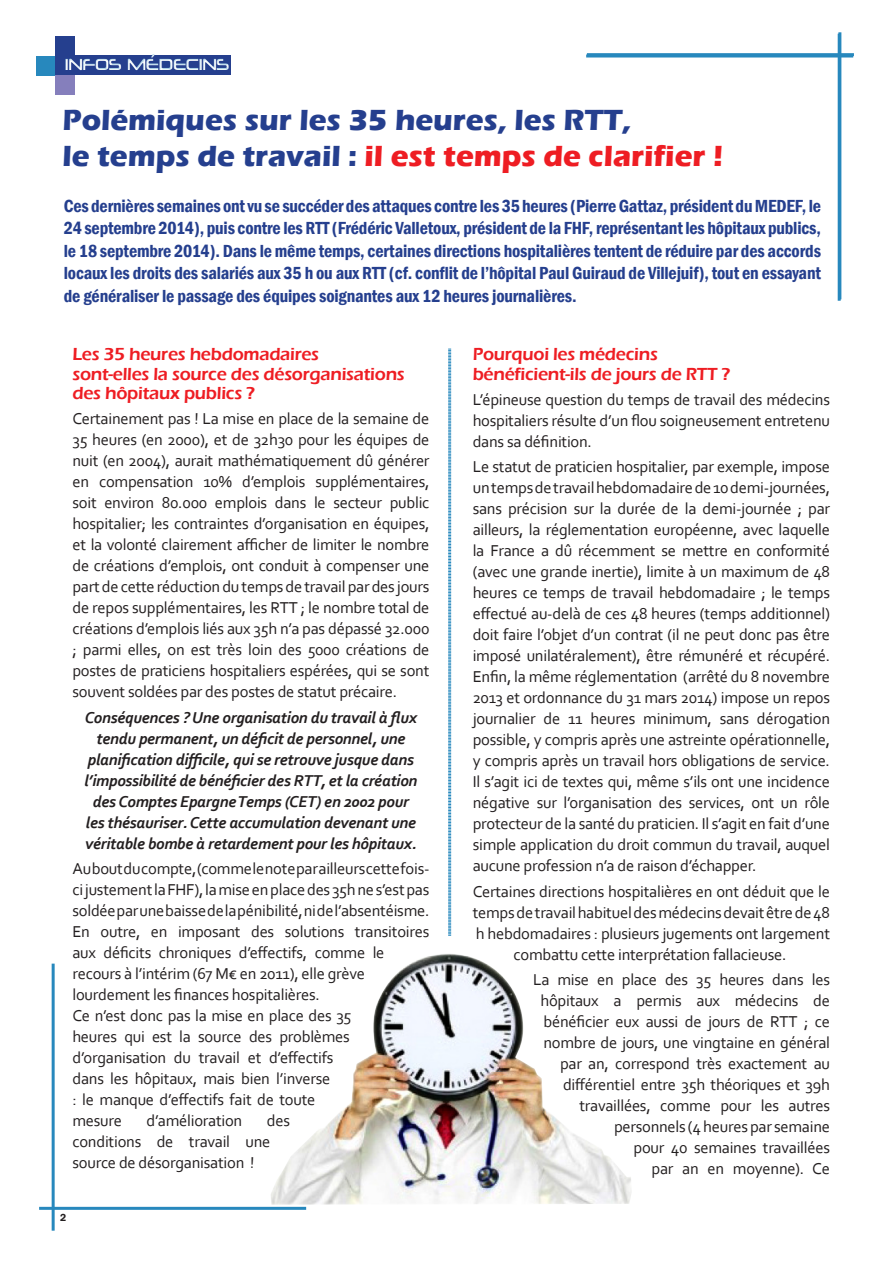
<style>
.page{position:relative;width:893px;height:1263px;background:#fff}
.page>*{position:absolute;margin:0;border:0;box-sizing:border-box;transform-origin:0 0}
.grandTitre{font:700 30px/36px "Eras ITC";color:#253f8e}
.chapo_justif{font:600 condensed 18px/22.5px "Franklin Gothic";letter-spacing:-.01em;color:#253f8e;text-align:justify}
.inter{font:600 18px/19.5px "Eras ITC";letter-spacing:-.015em;color:#ee1d23}
.txt_courant_2_col{font:16.5px/21px "Corbel";letter-spacing:-.015em;color:#231f20;text-align:justify}
.txt_courant_2_col-2{font:italic 700 16.5px/21px "Corbel";letter-spacing:-.015em;color:#231f20;text-align:center}
.t1{font:16.5px "Neuropolitical Rg";letter-spacing:-.05em;color:#fff}
.t2{font:600 10.5px "Franklin Gothic";color:#231f20}
.s1{color:#ee1d23}
</style>
<div class="page">
<hr style="left:52px;top:963px;width:3px;height:268px;background:#2788bd">
<hr style="left:39px;top:1207px;width:267px;height:3px;background:#2788bd">
<hr style="left:838px;top:32px;width:3px;height:267px;background:#2788bd">
<hr style="left:587px;top:53px;width:267px;height:3px;background:#2788bd">
<img style="left:271px;top:954px;width:361px;height:251px">
<svg style="left:448px;top:348px;width:4px;height:588px;background:#92c3dd"></svg>
<hr style="left:838px;top:34px;width:3px;height:267px;background:#2788bd">
<hr style="left:586px;top:55px;width:267px;height:3px;background:#2788bd">
<div style="left:36px;top:56px;width:19px;height:20px;background:#2788bd"></div>
<div style="left:55px;top:56px;width:19px;height:19px;background:#253f8e"></div>
<div style="left:55px;top:36px;width:20px;height:19px;background:#253f8e"></div>
<div style="left:55px;top:75px;width:20px;height:19px;background:#857fbc"></div>
<div style="left:55px;top:55px;width:176px;height:19px;background:#253f8e"></div>
<div style="left:61px;top:52px;width:173px;height:23px;background:#253f8e"></div>
<div style="left:61px;top:50px;width:173px;height:22px;background:#2788bd;opacity:.75"></div>
<p class="t1" style="left:64px;top:54px;width:167px">INFOS MÉDECINS</p>
<p class="grandTitre" style="left:63px;top:102px;width:662px">Polémiques sur les 35 heures, les RTT,<br>le temps de travail : <span class="s1">il est temps de clarifier !</span></p>
<p class="chapo_justif" style="left:64px;top:194px;width:759px">Ces dernières semaines ont vu se succéder des attaques contre les 35 heures (Pierre Gattaz, président du MEDEF, le 24 septembre 2014), puis contre les RTT (Frédéric Valletoux, président de la FHF, représentant les hôpitaux publics, le 18 septembre 2014). Dans le même temps, certaines directions hospitalières tentent de réduire par des accords locaux les droits des salariés aux 35 h ou aux RTT (cf. conflit de l’hôpital Paul Guiraud de Villejuif), tout en essayant de généraliser le passage des équipes soignantes aux 12 heures journalières.</p>
<p class="inter" style="left:72px;top:345px;width:334px">Les 35 heures hebdomadaires<br>sont-elles la source des désorganisations des hôpitaux publics ?</p>
<p class="txt_courant_2_col" style="left:72px;top:408px;width:359px">Certainement pas ! La mise en place de la semaine de 35 heures (en 2000), et de 32h30 pour les équipes de nuit (en 2004), aurait mathématiquement dû générer en compensation 10% d’emplois supplémentaires, soit environ 80.000 emplois dans le secteur public hospitalier; les contraintes d’organisation en équipes, et la volonté clairement afficher de limiter le nombre de créations d’emplois, ont conduit à compenser une part de cette réduction du temps de travail par des jours de repos supplémentaires, les RTT ; le nombre total de créations d’emplois liés aux 35h n’a pas dépassé 32.000 ; parmi elles, on est très loin des 5000 créations de postes de praticiens hospitaliers espérées, qui se sont souvent soldées par des postes de statut précaire.</p>
<p class="txt_courant_2_col-2" style="left:84px;top:706px;width:335px">Conséquences ? Une organisation du travail à flux tendu permanent, un déficit de personnel, une planification difficile, qui se retrouve jusque dans l’impossibilité de bénéficier des RTT, et la création des Comptes Epargne Temps (CET) en 2002 pour les thésauriser. Cette accumulation devenant une véritable bombe à retardement pour les hôpitaux.</p>
<p class="txt_courant_2_col" style="left:72px;top:858px;width:359px;text-align:left">Au bout du compte, (comme le note par ailleurs cette fois&shy;ci justement la FHF), la mise en place des 35h ne s’est pas soldée par une baisse de la pénibilité, ni de l’absentéisme.<br>En outre, en imposant des solutions transitoires aux déficits chroniques d’effectifs, comme le recours à l’intérim (67 M€ en 2011), elle grève lourdement les finances hospitalières.</p>
<p class="txt_courant_2_col" style="left:72px;top:1005px;width:281px;text-align:left">Ce n’est donc pas la mise en place des 35 heures qui est la source des problèmes d’organisation du travail et d’effectifs dans les hôpitaux, mais bien l’inverse<br>: le manque d’effectifs fait de toute mesure</p>
<p class="txt_courant_2_col" style="left:147px;top:1110px;width:97px">d’amélioration</p>
<p class="txt_courant_2_col" style="left:72px;top:1110px;width:219px;text-align:left;text-indent:194px">des conditions de travail une source de désorganisation !</p>
<p class="t2" style="left:60px;top:1211px;width:8px">2</p>
<p class="inter" style="left:473px;top:345px;width:259px">Pourquoi les médecins bénéficient-ils de jours de RTT ?</p>
<p class="txt_courant_2_col" style="left:473px;top:389px;width:359px">L’épineuse question du temps de travail des médecins hospitaliers résulte d’un flou soigneusement entretenu dans sa définition.</p>
<p class="txt_courant_2_col" style="left:473px;top:456px;width:359px">Le statut de praticien hospitalier, par exemple, impose un temps de travail hebdomadaire de 10 demi-journées, sans précision sur la durée de la demi-journée ; par ailleurs, la réglementation européenne, avec laquelle la France a dû récemment se mettre en conformité (avec une grande inertie), limite à un maximum de 48 heures ce temps de travail hebdomadaire ; le temps effectué au-delà de ces 48 heures (temps additionnel) doit faire l’objet d’un contrat (il ne peut donc pas être imposé unilatéralement), être rémunéré et récupéré.<br>Enfin, la même réglementation (arrêté du 8 novembre 2013 et ordonnance du 31 mars 2014) impose un repos journalier de 11 heures minimum, sans dérogation possible, y compris après une astreinte opérationnelle, y compris après un travail hors obligations de service.<br>Il s’agit ici de textes qui, même s’ils ont une incidence négative sur l’organisation des services, ont un rôle protecteur de la santé du praticien. Il s’agit en fait d’une simple application du droit commun du travail, auquel aucune profession n’a de raison d’échapper.</p>
<p class="txt_courant_2_col" style="left:473px;top:880px;width:359px;text-align:center">Certaines directions hospitalières en ont déduit que le temps de travail habituel des médecins devait être de 48 h hebdomadaires : plusieurs jugements ont largement combattu cette interprétation fallacieuse.</p>
<p class="txt_courant_2_col" style="left:533px;top:968px;width:299px;text-align:right">La mise en place des 35 heures dans les hôpitaux a permis aux médecins de bénéficier eux aussi de jours de RTT ; ce nombre de jours, une vingtaine en général par an, correspond très exactement au différentiel entre 35h théoriques et 39h travaillées, comme pour les autres personnels (4 heures par semaine<br>pour 40 semaines travaillées<br>par an en moyenne). Ce</p>
</div>
